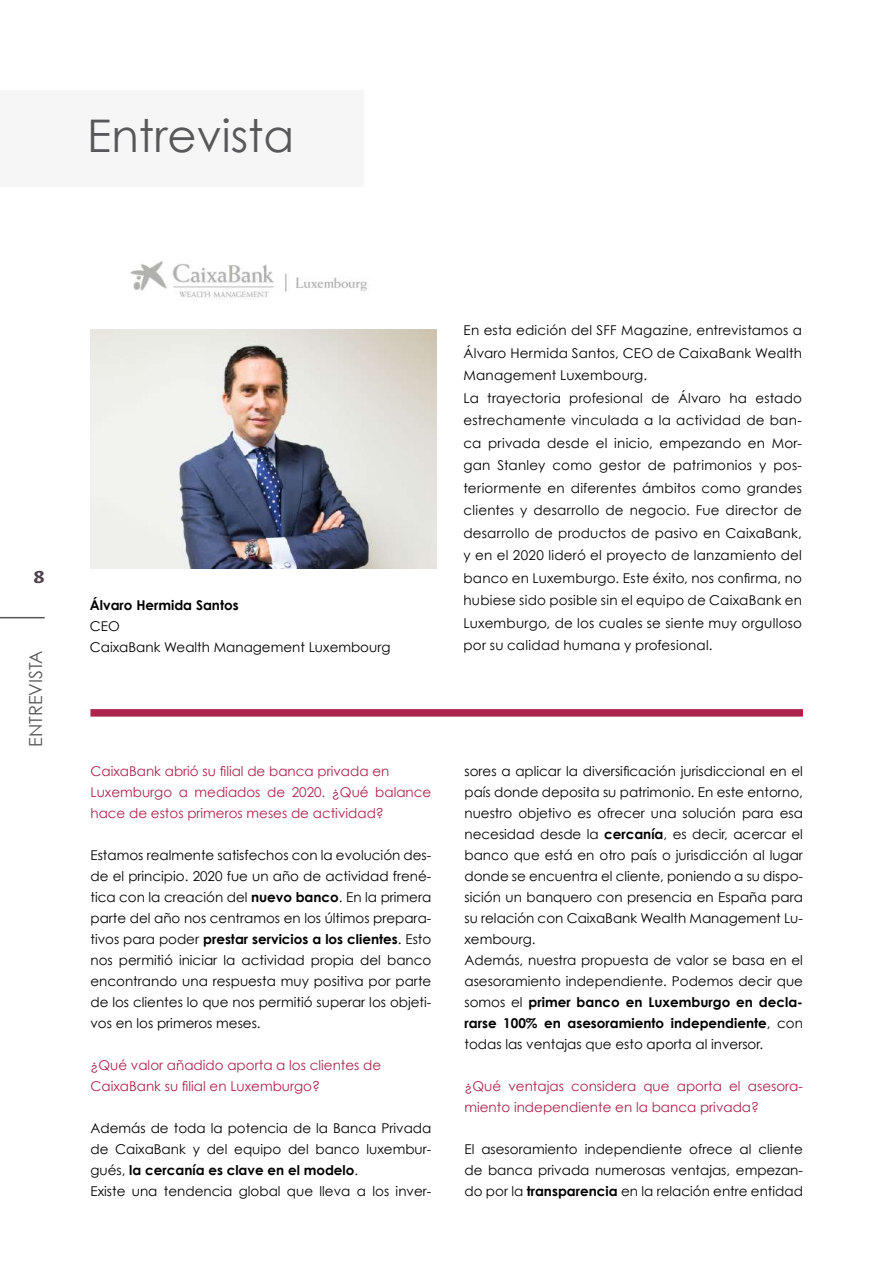
<style>
.page{position:relative;width:893px;height:1263px;background:#fff}
.page>*{position:absolute;margin:0;border:0;box-sizing:border-box;transform-origin:0 0}
.t1{font:45px "Century Gothic";color:#58585a}
.t2{font:18px "Century Gothic";color:#58585a}
.t3{font:700 18px "Kefa";color:#4c434c}
.t4{font:13.5px/21px "Century Gothic";color:#000}
.t5{font:13.5px/21px "Century Gothic";color:#ac234b}
.t6{font:700 13.5px "Century Gothic";color:#000}
.s1{font-weight:700}
</style>
<div class="page">
<div style="left:1px;top:90px;width:363px;height:97px;background:#f7f6f6"></div>
<img style="left:130px;top:261px;width:237px;height:39px">
<div style="left:90px;top:709px;width:713px;height:8px;background:#ac234b"></div>
<hr style="left:0;top:617px;width:45px;height:1px;background:#58585a">
<img style="left:90px;top:329px;width:347px;height:239px">
<h1 class="t1" style="left:87px;top:108px;width:208px">Entrevista</h1>
<h2 class="t3" style="left:33px;top:564px;width:13px">8</h2>
<h2 class="t2" style="left:25px;top:747px;width:98px;rotate:-90deg">ENTREVISTA</h2>
<p class="t6" style="left:90px;top:596px;width:150px">Álvaro Hermida Santos</p>
<p class="t4" style="left:90px;top:615px;width:302px">CEO<br>CaixaBank Wealth Management Luxembourg</p>
<p class="t4" style="left:463px;top:319px;width:340px;line-height:22.5px">En esta edición del SFF Magazine, entrevistamos a Álvaro Hermida Santos, CEO de CaixaBank Wealth Management Luxembourg.<br>La trayectoria profesional de Álvaro ha estado estrechamente vinculada a la actividad de ban&shy;ca privada desde el inicio, empezando en Mor&shy;gan Stanley como gestor de patrimonios y pos&shy;teriormente en diferentes ámbitos como grandes clientes y desarrollo de negocio. Fue director de desarrollo de productos de pasivo en CaixaBank, y en el 2020 lideró el proyecto de lanzamiento del banco en Luxemburgo. Este éxito, nos confirma, no hubiese sido posible sin el equipo de CaixaBank en Luxemburgo, de los cuales se siente muy orgulloso por su calidad humana y profesional.</p>
<p class="t5" style="left:90px;top:760px;width:342px">CaixaBank abrió su filial de banca privada en<br>Luxemburgo a mediados de 2020. ¿Qué balance hace de estos primeros meses de actividad?</p>
<p class="t4" style="left:90px;top:844px;width:342px;text-align:justify">Estamos realmente satisfechos con la evolución des&shy;de el principio. 2020 fue un año de actividad frené&shy;tica con la creación del <span class="s1">nuevo banco</span>. En la primera parte del año nos centramos en los últimos prepara&shy;tivos para poder <span class="s1">prestar servicios a los clientes</span>. Esto nos permitió iniciar la actividad propia del banco encontrando una respuesta muy positiva por parte de los clientes lo que nos permitió superar los objeti&shy;vos en los primeros meses.</p>
<p class="t5" style="left:90px;top:1054px;width:292px">¿Qué valor añadido aporta a los clientes de<br>CaixaBank su filial en Luxemburgo?</p>
<p class="t4" style="left:90px;top:1117px;width:342px">Además de toda la potencia de la Banca Privada de CaixaBank y del equipo del banco luxembur&shy;gués, <span class="s1">la cercanía es clave en el modelo</span>.<br>Existe una tendencia global que lleva a los inver-</p>
<p class="t4" style="left:464px;top:760px;width:340px">sores a aplicar la diversificación jurisdiccional en el país donde deposita su patrimonio. En este entorno, nuestro objetivo es ofrecer una solución para esa necesidad desde la <span class="s1">cercanía</span>, es decir, acercar el banco que está en otro país o jurisdicción al lugar donde se encuentra el cliente, poniendo a su dispo&shy;sición un banquero con presencia en España para su relación con CaixaBank Wealth Management Lu&shy;xembourg.<br>Además, nuestra propuesta de valor se basa en el asesoramiento independiente. Podemos decir que somos el <span class="s1">primer banco en Luxemburgo en decla&shy;rarse 100% en asesoramiento independiente</span>, con todas las ventajas que esto aporta al inversor.</p>
<p class="t5" style="left:464px;top:1075px;width:340px">¿Qué ventajas considera que aporta el asesora&shy;miento independiente en la banca privada?</p>
<p class="t4" style="left:464px;top:1138px;width:340px;text-align:justify">El asesoramiento independiente ofrece al cliente de banca privada numerosas ventajas, empezan&shy;do por la <span class="s1">transparencia</span> en la relación entre entidad</p>
</div>
